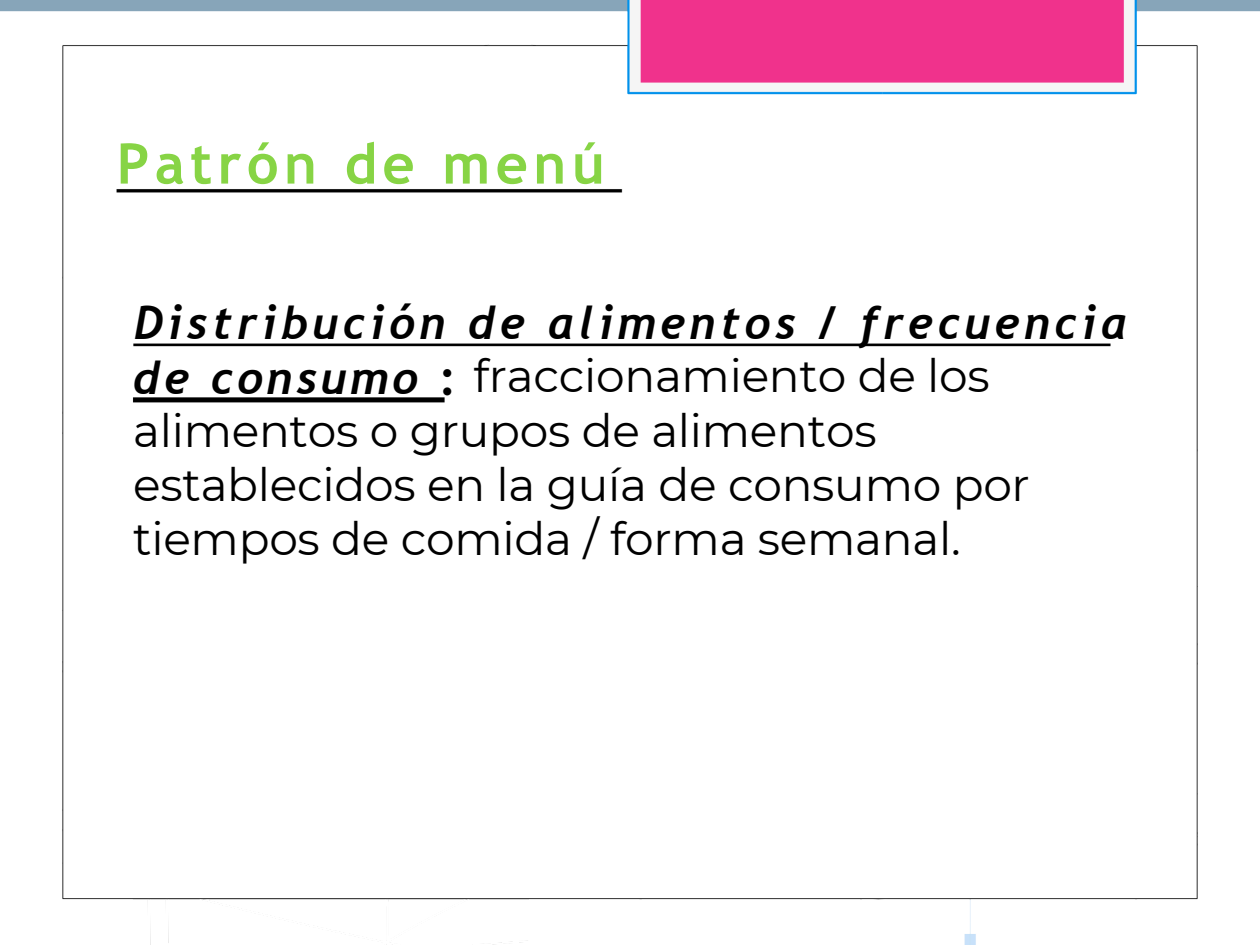
<style>
.page{position:relative;width:1260px;height:945px;background:#fff}
.page>*{position:absolute;margin:0;border:0;box-sizing:border-box;transform-origin:0 0}
.t1{font:700 56px "Trebuchet MS";letter-spacing:.095em;color:#87d445}
.t2{font:45.5px/53.9px "Montserrat";letter-spacing:-.005em;color:#000}
.t3{font:italic 700 45.5px "Trebuchet";letter-spacing:.1em;color:#000}
.s1{font-family:"Trebuchet";font-weight:700;font-style:italic}
.s2{font-family:"Trebuchet MS";font-weight:700}
</style>
<div class="page">
<img style="left:0;top:0;width:1260px;height:945px">
<h1 class="t1" style="left:117px;top:131px;width:490px">Patrón de menú</h1>
<h2 class="t3" style="left:134px;top:297px;width:995px">Distribución de alimentos / frecuencia</h2>
<p class="t2" style="left:133px;top:349px;width:858px"><span class="s1">de consumo</span> <span class="s2">:</span> fraccionamiento de los</p>
<p class="t2" style="left:133px;top:404px;width:898px">alimentos o grupos de alimentos establecidos en la guía de consumo por tiempos de comida / forma semanal.</p>
</div>
